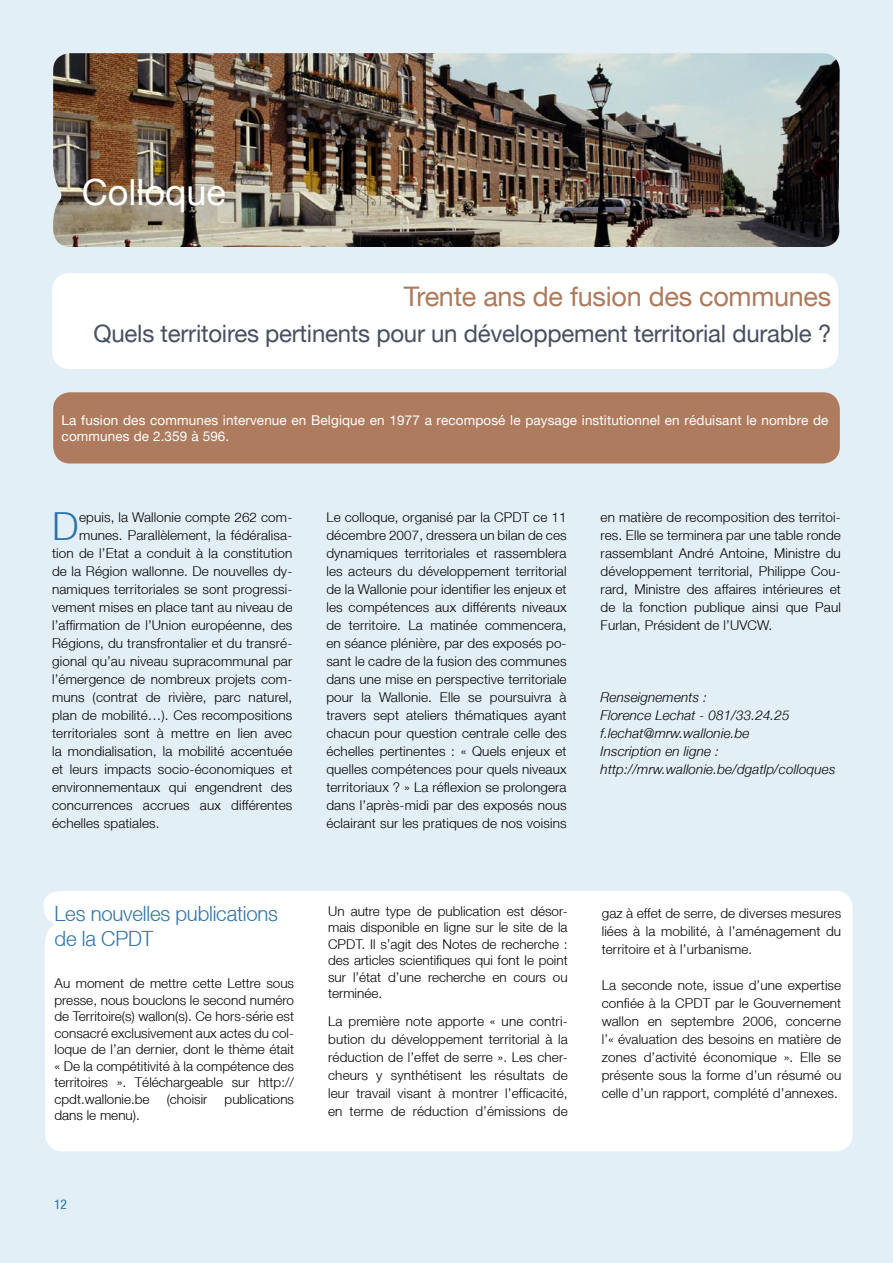
<style>
.page{position:relative;width:893px;height:1263px;background:#fff}
.page>*{position:absolute;margin:0;border:0;box-sizing:border-box;transform-origin:0 0}
.Texte{font:300 38.7px "Helvetica Neue LT";color:#2d73a7}
.Dossier{font:36px "Helvetica Neue LT";color:#fff}
.Sous-titre{font:27px "Helvetica Neue LT";letter-spacing:-.01em;color:#ad7a5d}
.Sous-titre-2{font:24px "Helvetica Neue LT";letter-spacing:-.01em;color:#475060}
.Sous-titre_édito{font:300 21px/25.2px "Helvetica Neue LT";letter-spacing:-.01em;color:#2d73a7}
.Texte-2{font:300 13.5px/18px "Helvetica Neue LT";letter-spacing:.01em;color:#000;text-align:justify}
.Texte-3{font:italic 300 13.5px "Helvetica Neue LT";letter-spacing:.01em;color:#000}
.Texte-4{font:13.5px/16.5px "Helvetica Neue LT";letter-spacing:.01em;color:#fff}
.t1{font:condensed 13.5px "Helvetica Neue LT";color:#2d73a7}
.s1{color:#ae7b5e}
</style>
<div class="page">
<div style="left:0;top:0;width:892px;height:1263px;background:#e3eff6"></div>
<div style="left:43px;top:891px;width:810px;height:260px;background:#fff"></div>
<img style="left:53px;top:53px;width:787px;height:194px">
<div style="left:52px;top:273px;width:786px;height:96px;background:#fff"></div>
<div style="left:53px;top:392px;width:787px;height:71px;background:#ae7b5e"></div>
<p class="Dossier" style="left:82px;top:170px;width:145px">Colloque</p>
<p class="Sous-titre" style="left:404px;top:280px;width:429px"><span class="s1">T</span>rente ans de fusion des communes</p>
<p class="Sous-titre-2" style="left:93px;top:319px;width:739px">Quels territoires pertinents pour un développement territorial durable ?</p>
<p class="Texte-4" style="left:62px;top:411px;width:768px">La fusion des communes intervenue en Belgique en 1977 a recomposé le paysage institutionnel en réduisant le nombre de communes de 2.359 à 596.</p>
<p class="Texte" style="left:52px;top:503px;width:28px">D</p>
<p class="Texte-2" style="left:79px;top:508px;width:215px">epuis, la Wallonie compte 262 com-</p>
<p class="Texte-2" style="left:79px;top:526px;width:215px">munes. Parallèlement, la fédéralisa-</p>
<p class="Texte-2" style="left:52px;top:544px;width:242px">tion de l’Etat a conduit à la constitution</p>
<p class="Texte-2" style="left:52px;top:562px;width:242px">de la Région wallonne. De nouvelles dy-</p>
<p class="Texte-2" style="left:52px;top:580px;width:242px">namiques territoriales se sont progressi-</p>
<p class="Texte-2" style="left:52px;top:598px;width:242px">vement mises en place tant au niveau de</p>
<p class="Texte-2" style="left:52px;top:616px;width:242px">l’affirmation de l’Union européenne, des</p>
<p class="Texte-2" style="left:52px;top:634px;width:242px">Régions, du transfrontalier et du transré-</p>
<p class="Texte-2" style="left:52px;top:652px;width:242px">gional qu’au niveau supracommunal par</p>
<p class="Texte-2" style="left:52px;top:670px;width:242px">l’émergence de nombreux projets com-</p>
<p class="Texte-2" style="left:52px;top:688px;width:242px">muns (contrat de rivière, parc naturel,</p>
<p class="Texte-2" style="left:52px;top:706px;width:242px">plan de mobilité…). Ces recompositions</p>
<p class="Texte-2" style="left:52px;top:724px;width:242px">territoriales sont à mettre en lien avec</p>
<p class="Texte-2" style="left:52px;top:742px;width:242px">la mondialisation, la mobilité accentuée</p>
<p class="Texte-2" style="left:52px;top:760px;width:242px">et leurs impacts socio-économiques et</p>
<p class="Texte-2" style="left:52px;top:778px;width:242px">environnementaux qui engendrent des</p>
<p class="Texte-2" style="left:52px;top:796px;width:242px">concurrences accrues aux différentes</p>
<p class="Texte-2" style="left:52px;top:814px;width:109px">échelles spatiales.</p>
<p class="Sous-titre_édito" style="left:55px;top:901px;width:225px">Les nouvelles publications de la CPDT</p>
<p class="Texte-2" style="left:55px;top:975px;width:241px;line-height:16.5px">Au moment de mettre cette Lettre sous presse, nous bouclons le second numéro de Territoire(s) wallon(s). Ce hors-série est consacré exclusivement aux actes du col&shy;loque de l’an dernier, dont le thème était « De la compétitivité à la compétence des territoires ». Téléchargeable sur http:// cpdt.wallonie.be</p>
<p class="Texte-2" style="left:167px;top:1089px;width:42px">(choisir</p>
<p class="Texte-2" style="left:225px;top:1089px;width:71px">publications</p>
<p class="Texte-2" style="left:55px;top:1106px;width:87px">dans le menu).</p>
<p class="t1" style="left:54px;top:1196px;width:14px">12</p>
<p class="Texte-2" style="left:326px;top:508px;width:242px">Le colloque, organisé par la CPDT ce 11 décembre 2007, dressera un bilan de ces dynamiques territoriales et rassemblera les acteurs du développement territorial de la Wallonie pour identifier les enjeux et les compétences aux différents niveaux de territoire. La matinée commencera, en séance plénière, par des exposés po&shy;sant le cadre de la fusion des communes dans une mise en perspective territoriale pour la Wallonie. Elle se poursuivra à travers sept ateliers thématiques ayant chacun pour question centrale celle des échelles pertinentes : « Quels enjeux et quelles compétences pour quels niveaux territoriaux ? » La réflexion se prolongera dans l’après-midi par des exposés nous éclairant sur les pratiques de nos voisins</p>
<p class="Texte-2" style="left:601px;top:508px;width:242px">en matière de recomposition des territoi&shy;res. Elle se terminera par une table ronde rassemblant André Antoine, Ministre du développement territorial, Philippe Cou&shy;rard, Ministre des affaires intérieures et de la fonction publique ainsi que Paul Furlan, Président de l’UVCW.</p>
<p class="Texte-3" style="left:601px;top:689px;width:108px">Renseignements :</p>
<p class="Texte-3" style="left:601px;top:707px;width:191px">Florence Lechat - 081/33.24.25</p>
<p class="Texte-3" style="left:601px;top:725px;width:150px">f.lechat@mrw.wallonie.be</p>
<p class="Texte-3" style="left:601px;top:743px;width:120px">Inscription en ligne :</p>
<p class="Texte-3" style="left:601px;top:761px;width:236px">http://mrw.wallonie.be/dgatlp/colloques</p>
<p class="Texte-2" style="left:328px;top:902px;width:241px;line-height:16.5px">Un autre type de publication est désor&shy;mais disponible en ligne sur le site de la CPDT. Il s’agit des Notes de recherche : des articles scientifiques qui font le point sur l’état d’une recherche en cours ou terminée.</p>
<p class="Texte-2" style="left:328px;top:1012px;width:241px">La première note apporte « une contri&shy;bution du développement territorial à la réduction de l’effet de serre ». Les cher&shy;cheurs y synthétisent les résultats de leur travail visant à montrer l’efficacité, en terme de réduction d’émissions de</p>
<p class="Texte-2" style="left:602px;top:904px;width:241px">gaz à effet de serre, de diverses mesures liées à la mobilité, à l’aménagement du territoire et à l’urbanisme.</p>
<p class="Texte-2" style="left:602px;top:976px;width:241px">La seconde note, issue d’une expertise confiée à la CPDT par le Gouvernement wallon en septembre 2006, concerne l’« évaluation des besoins en matière de zones d’activité économique ». Elle se présente sous la forme d’un résumé ou celle d’un rapport, complété d’annexes.</p>
</div>
